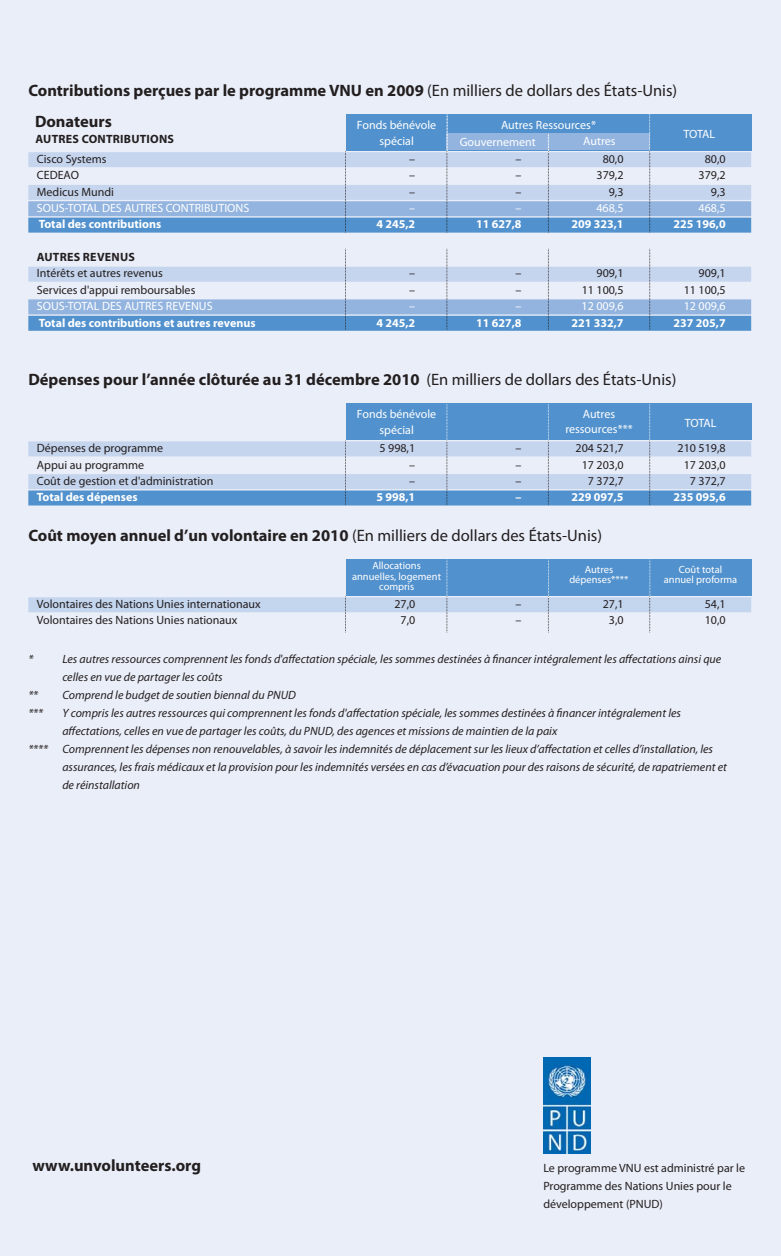
<style>
.page{position:relative;width:781px;height:1256px;background:#fff}
.page>*{position:absolute;margin:0;border:0;box-sizing:border-box;transform-origin:0 0}
.t1{font:700 16.5px "Myriad Pro";color:#231f20}
.t2{font:italic 12px/18px "Myriad Pro";color:#231f20}
.t3{font:12px/18px "Myriad Pro";color:#231f20}
.t4{font:12px/15.6px "Myriad Pro";color:#fff;text-align:center}
.t5{font:700 12px "Myriad Pro";color:#fff}
.t6{font:700 12px "Myriad Pro";letter-spacing:.02em;color:#231f20}
.t7{font:10.5px/10.5px "Myriad Pro";color:#fff;text-align:center}
.s1{font-weight:400}
</style>
<div class="page">
<div style="left:0;top:0;width:781px;height:1255px;background:#eaeef8"></div>
<div style="left:346px;top:114px;width:405px;height:36px;background:#5191cd"></div>
<div style="left:447px;top:133px;width:104px;height:17px;background:#93b4df"></div>
<div style="left:549px;top:133px;width:101px;height:17px;background:#93b4df"></div>
<div style="left:28px;top:152px;width:723px;height:15px;background:#c6d5ee"></div>
<div style="left:28px;top:185px;width:723px;height:15px;background:#c6d5ee"></div>
<div style="left:28px;top:201px;width:723px;height:15px;background:#93b4df"></div>
<div style="left:28px;top:217px;width:723px;height:15px;background:#5191cd"></div>
<div style="left:28px;top:267px;width:723px;height:15px;background:#c6d5ee"></div>
<div style="left:28px;top:299px;width:723px;height:15px;background:#93b4df"></div>
<div style="left:28px;top:316px;width:723px;height:15px;background:#5191cd"></div>
<svg style="left:548px;top:134px;width:1px;height:99px"></svg>
<svg style="left:447px;top:115px;width:1px;height:118px"></svg>
<svg style="left:345px;top:151px;width:1px;height:82px"></svg>
<svg style="left:447px;top:249px;width:1px;height:81px"></svg>
<svg style="left:548px;top:249px;width:1px;height:81px"></svg>
<svg style="left:649px;top:249px;width:1px;height:81px"></svg>
<svg style="left:345px;top:249px;width:1px;height:81px"></svg>
<div style="left:28px;top:441px;width:723px;height:15px;background:#c6d5ee"></div>
<div style="left:28px;top:474px;width:723px;height:15px;background:#c6d5ee"></div>
<div style="left:28px;top:490px;width:723px;height:15px;background:#5191cd"></div>
<div style="left:346px;top:403px;width:405px;height:36px;background:#5191cd"></div>
<svg style="left:548px;top:404px;width:1px;height:101px"></svg>
<svg style="left:447px;top:404px;width:1px;height:101px"></svg>
<svg style="left:649px;top:404px;width:2px;height:101px"></svg>
<svg style="left:345px;top:440px;width:1px;height:65px"></svg>
<div style="left:28px;top:597px;width:723px;height:15px;background:#c4d5ee"></div>
<div style="left:346px;top:559px;width:405px;height:36px;background:#5191cd"></div>
<svg style="left:548px;top:559px;width:1px;height:73px"></svg>
<svg style="left:447px;top:559px;width:1px;height:73px"></svg>
<svg style="left:649px;top:559px;width:2px;height:73px"></svg>
<svg style="left:345px;top:596px;width:1px;height:36px"></svg>
<svg style="left:649px;top:114px;width:1px;height:119px"></svg>
<img style="left:543px;top:1057px;width:47px;height:96px">
<h1 class="t1" style="left:28px;top:84px;width:650px">Contributions perçues par le programme VNU en 2009 <span class="s1">(En milliers de dollars des États-Unis)</span></h1>
<p class="t4" style="left:357px;top:118px;width:81px">Fonds bénévole spécial</p>
<h1 class="t1" style="left:35px;top:115px;width:79px">Donateurs</h1>
<p class="t6" style="left:36px;top:135px;width:140px">AUTRES CONTRIBUTIONS</p>
<p class="t4" style="left:501px;top:118px;width:96px">Autres Ressources*</p>
<p class="t4" style="left:683px;top:127px;width:33px">TOTAL</p>
<p class="t4" style="left:460px;top:135px;width:77px">Gouvernement</p>
<p class="t4" style="left:583px;top:134px;width:34px">Autres</p>
<p class="t3" style="left:37px;top:151px;width:71px">Cisco Systems</p>
<p class="t3" style="left:409px;top:151px;width:7px">–</p>
<p class="t3" style="left:516px;top:151px;width:7px">–</p>
<p class="t3" style="left:603px;top:151px;width:22px">80,0</p>
<p class="t3" style="left:705px;top:151px;width:22px">80,0</p>
<p class="t3" style="left:37px;top:167px;width:44px">CEDEAO</p>
<p class="t3" style="left:409px;top:167px;width:7px">–</p>
<p class="t3" style="left:516px;top:167px;width:7px">–</p>
<p class="t3" style="left:597px;top:167px;width:29px">379,2</p>
<p class="t3" style="left:699px;top:167px;width:29px">379,2</p>
<p class="t3" style="left:37px;top:184px;width:79px">Medicus Mundi</p>
<p class="t3" style="left:409px;top:184px;width:7px">–</p>
<p class="t3" style="left:516px;top:184px;width:7px">–</p>
<p class="t3" style="left:609px;top:184px;width:16px">9,3</p>
<p class="t3" style="left:711px;top:184px;width:16px">9,3</p>
<p class="t4" style="left:37px;top:201px;width:214px">SOUS-TOTAL DES AUTRES CONTRIBUTIONS</p>
<p class="t4" style="left:409px;top:201px;width:7px">–</p>
<p class="t4" style="left:516px;top:201px;width:7px">–</p>
<p class="t4" style="left:596px;top:201px;width:29px">468,5</p>
<p class="t4" style="left:699px;top:201px;width:29px">468,5</p>
<p class="t5" style="left:39px;top:220px;width:124px">Total des contributions</p>
<p class="t5" style="left:376px;top:220px;width:40px">4 245,2</p>
<p class="t5" style="left:476px;top:220px;width:47px">11 627,8</p>
<p class="t5" style="left:571px;top:220px;width:54px">209 323,1</p>
<p class="t5" style="left:673px;top:220px;width:54px">225 196,0</p>
<p class="t6" style="left:37px;top:252px;width:100px">AUTRES REVENUS</p>
<p class="t3" style="left:37px;top:265px;width:128px">Intérêts et autres revenus</p>
<p class="t3" style="left:409px;top:265px;width:7px">–</p>
<p class="t3" style="left:516px;top:265px;width:7px">–</p>
<p class="t3" style="left:597px;top:265px;width:29px">909,1</p>
<p class="t3" style="left:699px;top:265px;width:29px">909,1</p>
<p class="t3" style="left:37px;top:282px;width:160px">Services d'appui remboursables</p>
<p class="t3" style="left:409px;top:282px;width:7px">–</p>
<p class="t3" style="left:516px;top:282px;width:7px">–</p>
<p class="t3" style="left:582px;top:282px;width:43px">11 100,5</p>
<p class="t3" style="left:684px;top:282px;width:43px">11 100,5</p>
<p class="t4" style="left:37px;top:299px;width:177px">SOUS-TOTAL DES AUTRES REVENUS</p>
<p class="t4" style="left:409px;top:299px;width:7px">–</p>
<p class="t4" style="left:516px;top:299px;width:7px">–</p>
<p class="t4" style="left:582px;top:299px;width:43px">12 009,6</p>
<p class="t4" style="left:684px;top:299px;width:43px">12 009,6</p>
<p class="t5" style="left:39px;top:318px;width:218px">Total des contributions et autres revenus</p>
<p class="t5" style="left:376px;top:318px;width:40px">4 245,2</p>
<p class="t5" style="left:476px;top:318px;width:47px">11 627,8</p>
<p class="t5" style="left:571px;top:318px;width:54px">221 332,7</p>
<p class="t5" style="left:673px;top:318px;width:54px">237 205,7</p>
<h1 class="t1" style="left:28px;top:374px;width:650px">Dépenses pour l’année clôturée au 31 décembre 2010 <span class="s1">(En milliers de dollars des États-Unis)</span></h1>
<p class="t4" style="left:354px;top:407px;width:88px">Special Voluntary<br>Fund</p>
<p class="t4" style="left:357px;top:407px;width:81px">Fonds bénévole spécial</p>
<p class="t4" style="left:565px;top:408px;width:69px;line-height:14.4px">Autres ressources***</p>
<p class="t4" style="left:685px;top:416px;width:33px">TOTAL</p>
<p class="t4" style="left:585px;top:424px;width:31px">Other</p>
<p class="t3" style="left:37px;top:440px;width:128px">Dépenses de programme</p>
<p class="t3" style="left:379px;top:440px;width:37px">5 998,1</p>
<p class="t3" style="left:516px;top:440px;width:7px">–</p>
<p class="t3" style="left:576px;top:440px;width:50px">204 521,7</p>
<p class="t3" style="left:678px;top:440px;width:50px">210 519,8</p>
<p class="t3" style="left:37px;top:456px;width:109px">Appui au programme</p>
<p class="t3" style="left:409px;top:456px;width:7px">–</p>
<p class="t3" style="left:516px;top:456px;width:7px">–</p>
<p class="t3" style="left:582px;top:456px;width:43px">17 203,0</p>
<p class="t3" style="left:684px;top:456px;width:43px">17 203,0</p>
<p class="t3" style="left:37px;top:473px;width:178px">Coût de gestion et d'administration</p>
<p class="t3" style="left:409px;top:473px;width:7px">–</p>
<p class="t3" style="left:516px;top:473px;width:7px">–</p>
<p class="t3" style="left:588px;top:473px;width:37px">7 372,7</p>
<p class="t3" style="left:690px;top:473px;width:37px">7 372,7</p>
<p class="t5" style="left:37px;top:492px;width:102px">Total des dépenses</p>
<p class="t5" style="left:376px;top:492px;width:40px">5 998,1</p>
<p class="t5" style="left:516px;top:492px;width:7px">–</p>
<p class="t5" style="left:571px;top:492px;width:54px">229 097,5</p>
<p class="t5" style="left:673px;top:492px;width:54px">235 095,6</p>
<h1 class="t1" style="left:28px;top:529px;width:575px">Coût moyen annuel d’un volontaire en 2010 <span class="s1">(En milliers de dollars des États-Unis)</span></h1>
<p class="t4" style="left:354px;top:563px;width:88px">Special Voluntary<br>Fund</p>
<p class="t4" style="left:685px;top:572px;width:33px">TOTAL</p>
<p class="t7" style="left:352px;top:561px;width:91px">Allocations annuelles, logement compris</p>
<p class="t7" style="left:569px;top:565px;width:61px">Autres dépenses****</p>
<p class="t7" style="left:664px;top:565px;width:75px">Coût total annuel proforma</p>
<p class="t4" style="left:585px;top:579px;width:31px">Other</p>
<p class="t3" style="left:37px;top:596px;width:225px">Volontaires des Nations Unies internationaux</p>
<p class="t3" style="left:394px;top:596px;width:22px">27,0</p>
<p class="t3" style="left:516px;top:596px;width:7px">–</p>
<p class="t3" style="left:603px;top:596px;width:22px">27,1</p>
<p class="t3" style="left:705px;top:596px;width:22px">54,1</p>
<p class="t3" style="left:37px;top:612px;width:202px">Volontaires des Nations Unies nationaux</p>
<p class="t3" style="left:401px;top:612px;width:16px">7,0</p>
<p class="t3" style="left:516px;top:612px;width:7px">–</p>
<p class="t3" style="left:609px;top:612px;width:16px">3,0</p>
<p class="t3" style="left:705px;top:612px;width:22px">10,0</p>
<p class="t2" style="left:28px;top:651px;width:6px">*</p>
<p class="t2" style="left:62px;top:651px;width:661px">Les autres ressources comprennent les fonds d'affectation spéciale, les sommes destinées à financer intégralement les affectations ainsi que celles en vue de partager les coûts</p>
<p class="t2" style="left:28px;top:687px;width:11px">**</p>
<p class="t2" style="left:62px;top:687px;width:235px">Comprend le budget de soutien biennal du PNUD</p>
<p class="t2" style="left:28px;top:705px;width:16px">***</p>
<p class="t2" style="left:62px;top:705px;width:620px">Y compris les autres ressources qui comprennent les fonds d'affectation spéciale, les sommes destinées à financer intégralement les</p>
<p class="t2" style="left:62px;top:723px;width:496px">affectations, celles en vue de partager les coûts, du PNUD, des agences et missions de maintien de la paix</p>
<p class="t2" style="left:28px;top:741px;width:686px">**** Comprennent les dépenses non renouvelables, à savoir les indemnités de déplacement sur les lieux d’affectation et celles d’installation, les</p>
<p class="t2" style="left:62px;top:759px;width:666px">assurances, les frais médicaux et la provision pour les indemnités versées en cas d’évacuation pour des raisons de sécurité, de rapatriement et</p>
<p class="t2" style="left:62px;top:777px;width:79px">de réinstallation</p>
<h1 class="t1" style="left:32px;top:1159px;width:170px">www.unvolunteers.org</h1>
<p class="t3" style="left:543px;top:1159px;width:203px">Le programme VNU est administré par le<br>Programme des Nations Unies pour le développement (PNUD)</p>
</div>
